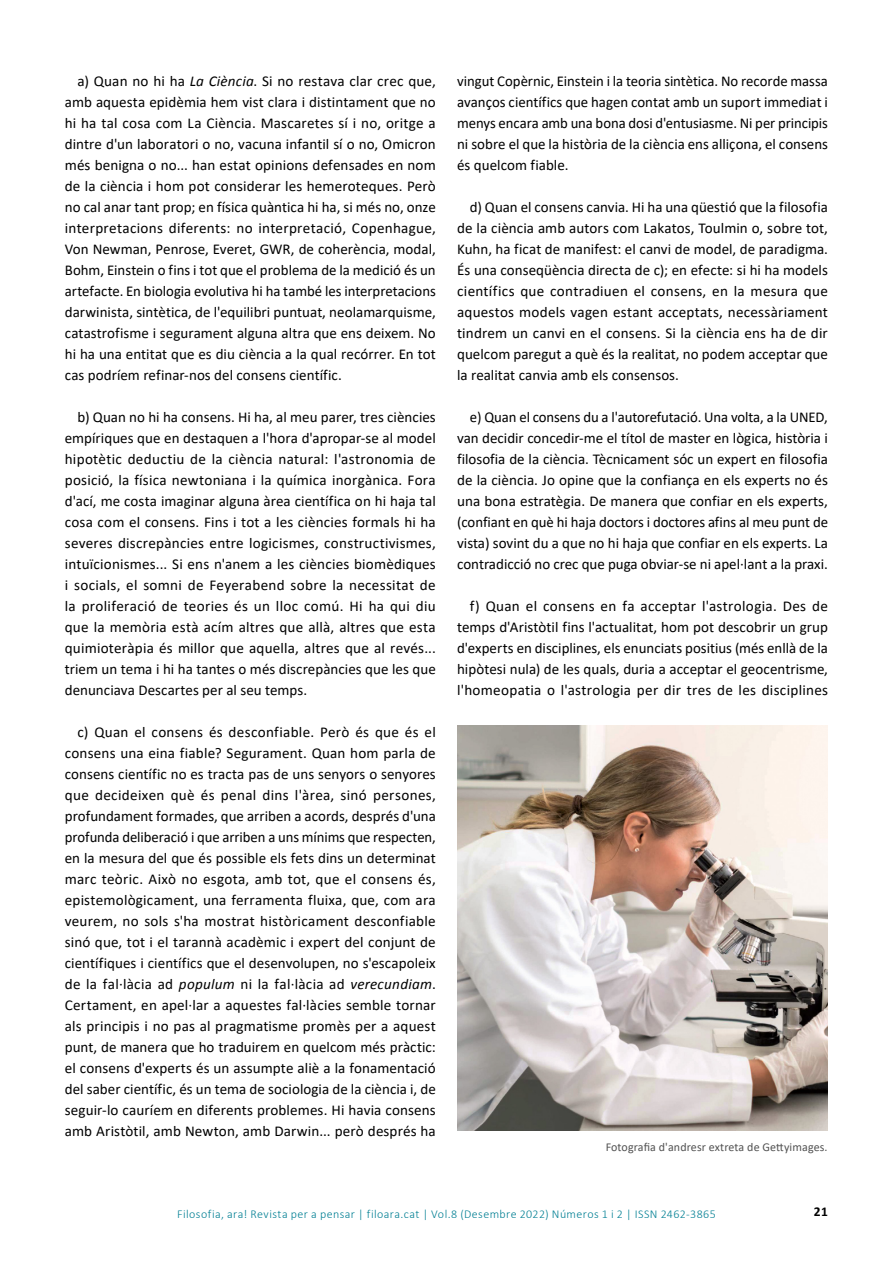
<style>
.page{position:relative;width:893px;height:1263px;background:#fff}
.page>*{position:absolute;margin:0;border:0;box-sizing:border-box;transform-origin:0 0}
.t1{font:15px/21px "Calibri";letter-spacing:.005em;color:#000;text-align:justify}
.t2{font:700 13.5px "Calibri";color:#000}
.t3{font:300 12px "Calibri";letter-spacing:.035em;color:#007f93}
.t4{font:12px "Calibri";letter-spacing:.01em;color:#525252}
.s1{font-style:italic}
</style>
<div class="page">
<img style="left:458px;top:726px;width:370px;height:404px">
<p class="t1" style="left:65px;top:70px;width:373px;text-indent:13px">a) Quan no hi ha <span class="s1">La Ciència</span>. Si no restava clar crec que, amb aquesta epidèmia hem vist clara i distintament que no hi ha tal cosa com La Ciència. Mascaretes sí i no, oritge a dintre d'un laboratori o no, vacuna infantil sí o no, Omicron més benigna o no... han estat opinions defensades en nom de la ciència i hom pot considerar les hemeroteques. Però no cal anar tant prop; en física quàntica hi ha, si més no, onze interpretacions diferents: no interpretació, Copenhague, Von Newman, Penrose, Everet, GWR, de coherència, modal, Bohm, Einstein o fins i tot que el problema de la medició és un artefacte. En biologia evolutiva hi ha també les interpretacions darwinista, sintètica, de l'equilibri puntuat, neolamarquisme, catastrofisme i segurament alguna altra que ens deixem. No hi ha una entitat que es diu ciència a la qual recórrer. En tot cas podríem refinar-nos del consens científic.</p>
<p class="t1" style="left:65px;top:406px;width:373px;text-indent:13px">b) Quan no hi ha consens. Hi ha, al meu parer, tres ciències empíriques que en destaquen a l'hora d'apropar-se al model hipotètic deductiu de la ciència natural: l'astronomia de posició, la física newtoniana i la química inorgànica. Fora d'ací, me costa imaginar alguna àrea científica on hi haja tal cosa com el consens. Fins i tot a les ciències formals hi ha severes discrepàncies entre logicismes, constructivismes, intuïcionismes... Si ens n'anem a les ciències biomèdiques i socials, el somni de Feyerabend sobre la necessitat de la proliferació de teories és un lloc comú. Hi ha qui diu que la memòria està acím altres que allà, altres que esta quimioteràpia és millor que aquella, altres que al revés... triem un tema i hi ha tantes o més discrepàncies que les que denunciava Descartes per al seu temps.</p>
<p class="t1" style="left:65px;top:721px;width:373px;text-indent:13px">c) Quan el consens és desconfiable. Però és que és el consens una eina fiable? Segurament. Quan hom parla de consens científic no es tracta pas de uns senyors o senyores que decideixen què és penal dins l'àrea, sinó persones, profundament formades, que arriben a acords, després d'una profunda deliberació i que arriben a uns mínims que respecten, en la mesura del que és possible els fets dins un determinat marc teòric. Això no esgota, amb tot, que el consens és, epistemològicament, una ferramenta fluixa, que, com ara veurem, no sols s'ha mostrat històricament desconfiable sinó que, tot i el tarannà acadèmic i expert del conjunt de científiques i científics que el desenvolupen, no s'escapoleix de la fal·làcia ad <span class="s1">populum</span> ni la fal·làcia ad <span class="s1">verecundiam</span>.<br>Certament, en apel·lar a aquestes fal·làcies semble tornar als principis i no pas al pragmatisme promès per a aquest punt, de manera que ho traduirem en quelcom més pràctic: el consens d'experts és un assumpte aliè a la fonamentació del saber científic, és un tema de sociologia de la ciència i, de seguir-lo cauríem en diferents problemes. Hi havia consens amb Aristòtil, amb Newton, amb Darwin... però després ha</p>
<p class="t1" style="left:457px;top:70px;width:372px">vingut Copèrnic, Einstein i la teoria sintètica. No recorde massa avanços científics que hagen contat amb un suport immediat i menys encara amb una bona dosi d'entusiasme. Ni per principis ni sobre el que la història de la ciència ens alliçona, el consens és quelcom fiable.</p>
<p class="t1" style="left:457px;top:196px;width:372px;text-indent:13px">d) Quan el consens canvia. Hi ha una qüestió que la filosofia de la ciència amb autors com Lakatos, Toulmin o, sobre tot, Kuhn, ha ficat de manifest: el canvi de model, de paradigma.<br>És una conseqüència directa de c); en efecte: si hi ha models científics que contradiuen el consens, en la mesura que aquestos models vagen estant acceptats, necessàriament tindrem un canvi en el consens. Si la ciència ens ha de dir quelcom paregut a què és la realitat, no podem acceptar que la realitat canvia amb els consensos.</p>
<p class="t1" style="left:457px;top:406px;width:372px;text-indent:13px">e) Quan el consens du a l'autorefutació. Una volta, a la UNED, van decidir concedir-me el títol de master en lògica, història i filosofia de la ciència. Tècnicament sóc un expert en filosofia de la ciència. Jo opine que la confiança en els experts no és una bona estratègia. De manera que confiar en els experts, (confiant en què hi haja doctors i doctores afins al meu punt de vista) sovint du a que no hi haja que confiar en els experts. La contradicció no crec que puga obviar-se ni apel·lant a la praxi.</p>
<p class="t1" style="left:457px;top:595px;width:372px;text-indent:13px">f) Quan el consens en fa acceptar l'astrologia. Des de temps d'Aristòtil fins l'actualitat, hom pot descobrir un grup d'experts en disciplines, els enunciats positius (més enllà de la hipòtesi nula) de les quals, duria a acceptar el geocentrisme, l'homeopatia o l'astrologia per dir tres de les disciplines</p>
<p class="t4" style="left:606px;top:1139px;width:223px">Fotografia d'andresr extreta de Gettyimages.</p>
<p class="t3" style="left:177px;top:1206px;width:540px">Filosofia, ara! Revista per a pensar | filoara.cat | Vol.8 (Desembre 2022) Números 1 i 2 | ISSN 2462-3865</p>
<p class="t2" style="left:814px;top:1202px;width:16px">21</p>
</div>
